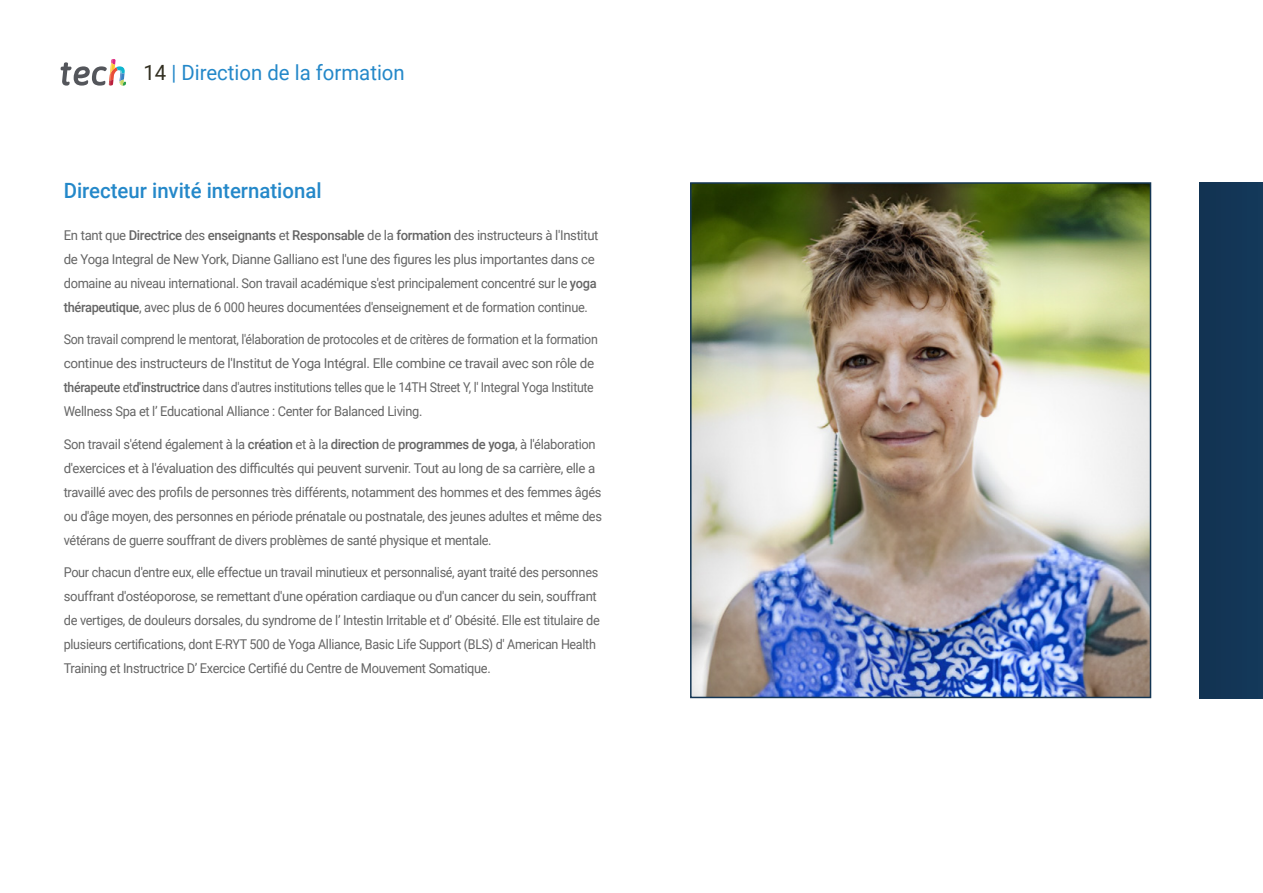
<style>
.page{position:relative;width:1263px;height:893px;background:#fff}
.page>*{position:absolute;margin:0;border:0;box-sizing:border-box;transform-origin:0 0}
.t1{font:500 21px "Roboto";color:#2488c9}
.t2{font:21px "Roboto";color:#2488c9}
.t3{font:13.5px/24px "Roboto";letter-spacing:-.025em;color:#656565;scale:.94 1}
.t4{font:13.5px/24px "Roboto";letter-spacing:-.025em;color:#656565;scale:.96 1}
.t5{font:13.5px/24px "Roboto";letter-spacing:-.025em;color:#656565}
.t6{font:13.5px/24px "Roboto";letter-spacing:-.025em;color:#656565;scale:.92 1}
.s1{color:#312e20}
.s2{font-weight:500}
</style>
<div class="page">
<svg style="left:61px;top:59px;width:65px;height:27px"></svg>
<div style="left:1199px;top:182px;width:64px;height:516px;background:#133556"></div>
<img style="left:693px;top:185px;width:455px;height:510px">
<div style="left:690px;top:182px;width:461px;height:516px;border:2px solid #143654"></div>
<h1 class="t2" style="left:144px;top:57px;width:263px"><span class="s1">14</span> | Direction de la formation</h1>
<h1 class="t1" style="left:64px;top:176px;width:259px">Directeur invité international</h1>
<p class="t5" style="left:64px;top:222px;width:536px">En tant que <span class="s2">Directrice</span> des <span class="s2">enseignants</span> et <span class="s2">Responsable</span> de la <span class="s2">formation</span> des instructeurs à l'Institut de Yoga Integral de New York, Dianne Galliano est l'une des figures les plus importantes dans ce domaine au niveau international. Son travail académique s'est principalement concentré sur le <span class="s2">yoga thérapeutique</span>, avec plus de 6 000 heures documentées d'enseignement et de formation continue.</p>
<p class="t6" style="left:64px;top:327px;width:582px">Son travail comprend le mentorat, l'élaboration de protocoles et de critères de formation et la formation continue des instructeurs de l'Institut de Yoga Intégral. Elle combine ce travail avec son rôle de <span class="s2">thérapeute</span> et<span class="s2">d'instructrice</span> dans d'autres institutions telles que le 14TH Street Y, l' Integral Yoga Institute Wellness Spa et l’ Educational Alliance : Center for Balanced Living.</p>
<p class="t4" style="left:64px;top:431px;width:562px">Son travail s'étend également à la <span class="s2">création</span> et à la <span class="s2">direction</span> de <span class="s2">programmes de yoga</span>, à l'élaboration d'exercices et à l'évaluation des difficultés qui peuvent survenir. Tout au long de sa carrière, elle a travaillé avec des profils de personnes très différents, notamment des hommes et des femmes âgés ou d'âge moyen, des personnes en période prénatale ou postnatale, des jeunes adultes et même des vétérans de guerre souffrant de divers problèmes de santé physique et mentale.</p>
<p class="t3" style="left:64px;top:560px;width:572px">Pour chacun d'entre eux, elle effectue un travail minutieux et personnalisé, ayant traité des personnes souffrant d'ostéoporose, se remettant d'une opération cardiaque ou d'un cancer du sein, souffrant de vertiges, de douleurs dorsales, du syndrome de l’ Intestin Irritable et d’ Obésité. Elle est titulaire de plusieurs certifications, dont E-RYT 500 de Yoga Alliance, Basic Life Support (BLS) d' American Health Training et Instructrice D’ Exercice Certifié du Centre de Mouvement Somatique.</p>
</div>
